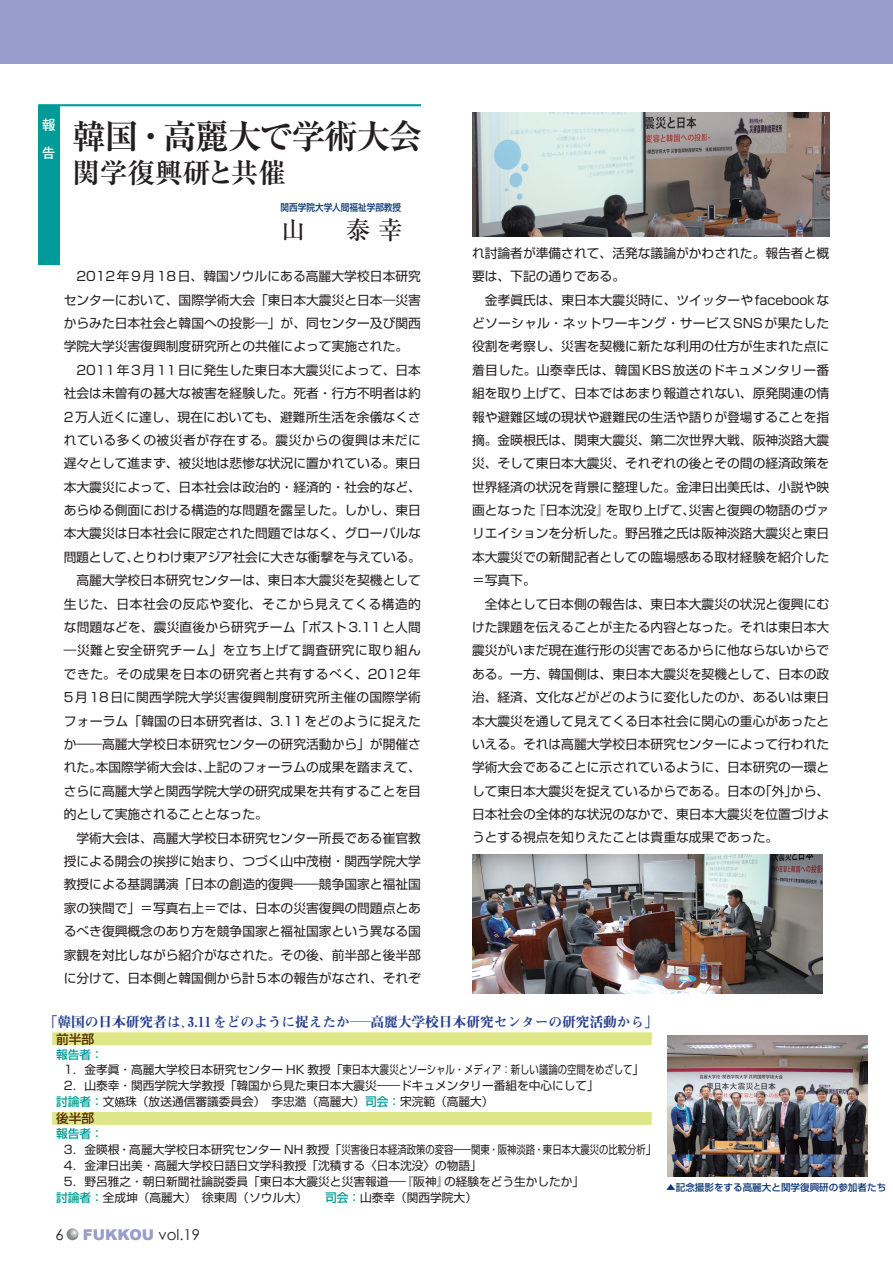
<style>
.page{position:relative;width:893px;height:1263px;background:#fff}
.page>*{position:absolute;margin:0;border:0;box-sizing:border-box;transform-origin:0 0}
.t1{font:700 34.05px "Ryumin Pro";letter-spacing:-.05em;color:#231f20}
.t2{font:700 27.6px "Ryumin Pro";color:#231f20}
.t3{font:500 24.45px "Ryumin Pro";color:#231f20}
.t4{font:900 14.85px "Arial";color:#999dcd}
.t5{font:14.85px "Century Gothic";color:#231f20}
.t6{font:13.8px "Midashi Min Pro MA31";letter-spacing:-.01em;color:#253f8e}
.t7{font:700 13.8px/27.6px "Futo Go B101 Pro";color:#fff}
.t8{font:12.75px/23.4px "Shin Go Pro";color:#231f20;text-align:justify}
.t9{font:12.75px "Shin Go Pro";letter-spacing:.04em;color:#231f20}
.t10{font:12.75px "Shin Go Pro";letter-spacing:-.02em;color:#231f20}
.t11{font:500 12.75px "Shin Go Pro";color:#552b00}
.t12{font:11.7px "Shin Go Pro";color:#231f20}
.t13{font:500 11.7px "Shin Go Pro";color:#009b98}
.t14{font:500 9.6px "Shin Go Pro";color:#0a3672}
.t15{font:500 9.6px "Shin Go Pro";color:#0a3672;scale:.9 1}
.s1{font-weight:500;color:#009b98}
.s2{font-family:"Century Gothic";font-weight:400;color:#231f20}
</style>
<div class="page">
<svg style="left:67px;top:1228px;width:11px;height:12px"></svg>
<div style="left:0;top:0;width:893px;height:64px;background:#999dcd"></div>
<div style="left:38px;top:105px;width:22px;height:160px;background:#009b98"></div>
<hr style="left:38px;top:104px;width:383px;height:2px;background:#009b98">
<div style="left:52px;top:1032px;width:600px;height:13px;background:#dee687"></div>
<div style="left:52px;top:1112px;width:600px;height:13px;background:#dee687"></div>
<svg style="left:115px;top:1097px;width:10px;height:10px"></svg>
<img style="left:668px;top:1035px;width:199px;height:141px">
<img style="left:472px;top:113px;width:357px;height:123px">
<img style="left:472px;top:855px;width:351px;height:138px">
<p class="t7" style="left:42px;top:109px;width:15px">報告</p>
<h1 class="t1" style="left:72px;top:109px;width:352px">韓国・高麗大で学術大会</h1>
<h2 class="t2" style="left:72px;top:150px;width:215px">関学復興研と共催</h2>
<h3 class="t3" style="left:281px;top:211px;width:124px">山 　 泰 幸</h3>
<p class="t15" style="left:281px;top:200px;width:135px">関西学院大学人間福祉学部教授</p>
<p class="t8" style="left:64px;top:263px;width:359px;text-indent:13px">2012年9月18日、韓国ソウルにある高麗大学校日本研究センターにおいて、国際学術大会「東日本大震災と日本―災害からみた日本社会と韓国への投影―」が、同センター及び関西学院大学災害復興制度研究所との共催によって実施された。</p>
<p class="t8" style="left:77px;top:357px;width:346px">2011年3月11日に発生した東日本大震災によって、日本</p>
<p class="t8" style="left:64px;top:380px;width:359px">社会は未曽有の甚大な被害を経験した。死者・行方不明者は約</p>
<p class="t8" style="left:64px;top:403px;width:359px">2万人近くに達し、現在においても、避難所生活を余儀なくさ</p>
<p class="t9" style="left:64px;top:430px;width:359px">れている多くの被災者が存在する。震災からの復興は未だに</p>
<p class="t8" style="left:64px;top:450px;width:359px">遅々として進まず、被災地は悲惨な状況に置かれている。東日</p>
<p class="t8" style="left:64px;top:474px;width:359px">本大震災によって、日本社会は政治的・経済的・社会的など、</p>
<p class="t8" style="left:64px;top:497px;width:359px">あらゆる側面における構造的な問題を露呈した。しかし、東日</p>
<p class="t8" style="left:64px;top:520px;width:359px">本大震災は日本社会に限定された問題ではなく、グローバルな</p>
<p class="t10" style="left:64px;top:546px;width:359px">問題として、とりわけ東アジア社会に大きな衝撃を与えている。</p>
<p class="t8" style="left:77px;top:567px;width:346px">高麗大学校日本研究センターは、東日本大震災を契機として</p>
<p class="t9" style="left:64px;top:593px;width:359px">生じた、日本社会の反応や変化、そこから見えてくる構造的</p>
<p class="t8" style="left:64px;top:614px;width:359px">な問題などを、震災直後から研究チーム「ポスト3.11と人間</p>
<p class="t9" style="left:64px;top:640px;width:359px">―災難と安全研究チーム」を立ち上げて調査研究に取り組ん</p>
<p class="t9" style="left:64px;top:663px;width:359px">できた。その成果を日本の研究者と共有するべく、2012年</p>
<p class="t8" style="left:64px;top:684px;width:359px">5月18日に関西学院大学災害復興制度研究所主催の国際学術</p>
<p class="t8" style="left:64px;top:707px;width:359px">フォーラム「韓国の日本研究者は、3.11をどのように捉えた</p>
<p class="t8" style="left:64px;top:731px;width:359px">か―高麗大学校日本研究センターの研究活動から」が開催さ</p>
<p class="t8" style="left:64px;top:754px;width:359px">れた。本国際学術大会は、上記のフォーラムの成果を踏まえて、</p>
<p class="t8" style="left:64px;top:778px;width:359px">さらに高麗大学と関西学院大学の研究成果を共有することを目</p>
<p class="t8" style="left:64px;top:801px;width:206px">的として実施されることとなった。</p>
<p class="t8" style="left:77px;top:824px;width:346px">学術大会は、高麗大学校日本研究センター所長である崔官教</p>
<p class="t8" style="left:64px;top:848px;width:359px">授による開会の挨拶に始まり、つづく山中茂樹・関西学院大学</p>
<p class="t8" style="left:64px;top:871px;width:359px">教授による基調講演「日本の創造的復興―競争国家と福祉国</p>
<p class="t8" style="left:64px;top:895px;width:359px">家の狭間で」＝写真右上＝では、日本の災害復興の問題点とあ</p>
<p class="t8" style="left:64px;top:918px;width:359px">るべき復興概念のあり方を競争国家と福祉国家という異なる国</p>
<p class="t8" style="left:64px;top:941px;width:359px">家観を対比しながら紹介がなされた。その後、前半部と後半部</p>
<p class="t8" style="left:64px;top:965px;width:359px">に分けて、日本側と韓国側から計5本の報告がなされ、それぞ</p>
<p class="t8" style="left:472px;top:240px;width:359px">れ討論者が準備されて、活発な議論がかわされた。報告者と概要は、下記の通りである。</p>
<p class="t8" style="left:472px;top:287px;width:359px;text-indent:13px">金孝眞氏は、東日本大震災時に、ツイッターやfacebookなどソーシャル・ネットワーキング・サービスSNSが果たした役割を考察し、災害を契機に新たな利用の仕方が生まれた点に着目した。山泰幸氏は、韓国KBS放送のドキュメンタリー番組を取り上げて、日本ではあまり報道されない、原発関連の情報や避難区域の現状や避難民の生活や語りが登場することを指摘。金暎根氏は、関東大震災、第二次世界大戦、阪神淡路大震災、そして東日本大震災、それぞれの後とその間の経済政策を世界経済の状況を背景に整理した。金津日出美氏は、小説や映画となった『日本沈没』を取り上げて、災害と復興の物語のヴァリエイションを分析した。野呂雅之氏は阪神淡路大震災と東日本大震災での新聞記者としての臨場感ある取材経験を紹介した＝写真下。</p>
<p class="t8" style="left:472px;top:590px;width:359px;text-indent:13px">全体として日本側の報告は、東日本大震災の状況と復興にむけた課題を伝えることが主たる内容となった。それは東日本大震災がいまだ現在進行形の災害であるからに他ならないからである。一方、韓国側は、東日本大震災を契機として、日本の政治、経済、文化などがどのように変化したのか、あるいは東日本大震災を通して見えてくる日本社会に関心の重心があったといえる。それは高麗大学校日本研究センターによって行われた学術大会であることに示されているように、日本研究の一環として東日本大震災を捉えているからである。日本の「外」から、日本社会の全体的な状況のなかで、東日本大震災を位置づけようとする視点を知りえたことは貴重な成果であった。</p>
<p class="t6" style="left:44px;top:1012px;width:616px">「韓国の日本研究者は、3.11をどのように捉えたか─高麗大学校日本研究センターの研究活動から」</p>
<p class="t11" style="left:56px;top:1028px;width:40px">前半部</p>
<p class="t13" style="left:56px;top:1044px;width:48px">報告者：</p>
<p class="t12" style="left:52px;top:1060px;width:594px">　1．金孝眞・高麗大学校日本研究センター HK 教授「東日本大震災とソーシャル・メディア：新しい議論の空間をめざして」</p>
<p class="t12" style="left:52px;top:1076px;width:548px">　2．山泰幸・関西学院大学教授「韓国から見た東日本大震災―ドキュメンタリー番組を中心にして」</p>
<p class="t12" style="left:56px;top:1092px;width:439px"><span class="s1">討論者：</span>文 珠（放送通信審議委員会）　李忠澔（高麗大）<span class="s1">司会：</span>宋浣範（高麗大）</p>
<p class="t11" style="left:56px;top:1108px;width:40px">後半部</p>
<p class="t13" style="left:56px;top:1124px;width:48px">報告者：</p>
<p class="t12" style="left:52px;top:1140px;width:607px">　3．金暎根・高麗大学校日本研究センター NH 教授「災害後日本経済政策の変容―関東・阪神淡路・東日本大震災の比較分析」</p>
<p class="t12" style="left:52px;top:1156px;width:431px">　4．金津日出美・高麗大学校日語日文学科教授「沈積する〈日本沈没〉の物語」</p>
<p class="t12" style="left:52px;top:1172px;width:534px">　5．野呂雅之・朝日新聞社論説委員「東日本大震災と災害報道―『阪神』の経験をどう生かしたか」</p>
<p class="t12" style="left:56px;top:1188px;width:422px"><span class="s1">討論者：</span>全成坤（高麗大）　徐東周（ソウル大）　　<span class="s1">司会：</span>山泰幸（関西学院大）</p>
<p class="t5" style="left:56px;top:1225px;width:10px">6</p>
<p class="t4" style="left:83px;top:1223px;width:119px">FUKKOU <span class="s2">vol.19</span></p>
<p class="t14" style="left:666px;top:1179px;width:222px">▲記念撮影をする高麗大と関学復興研の参加者たち</p>
</div>
